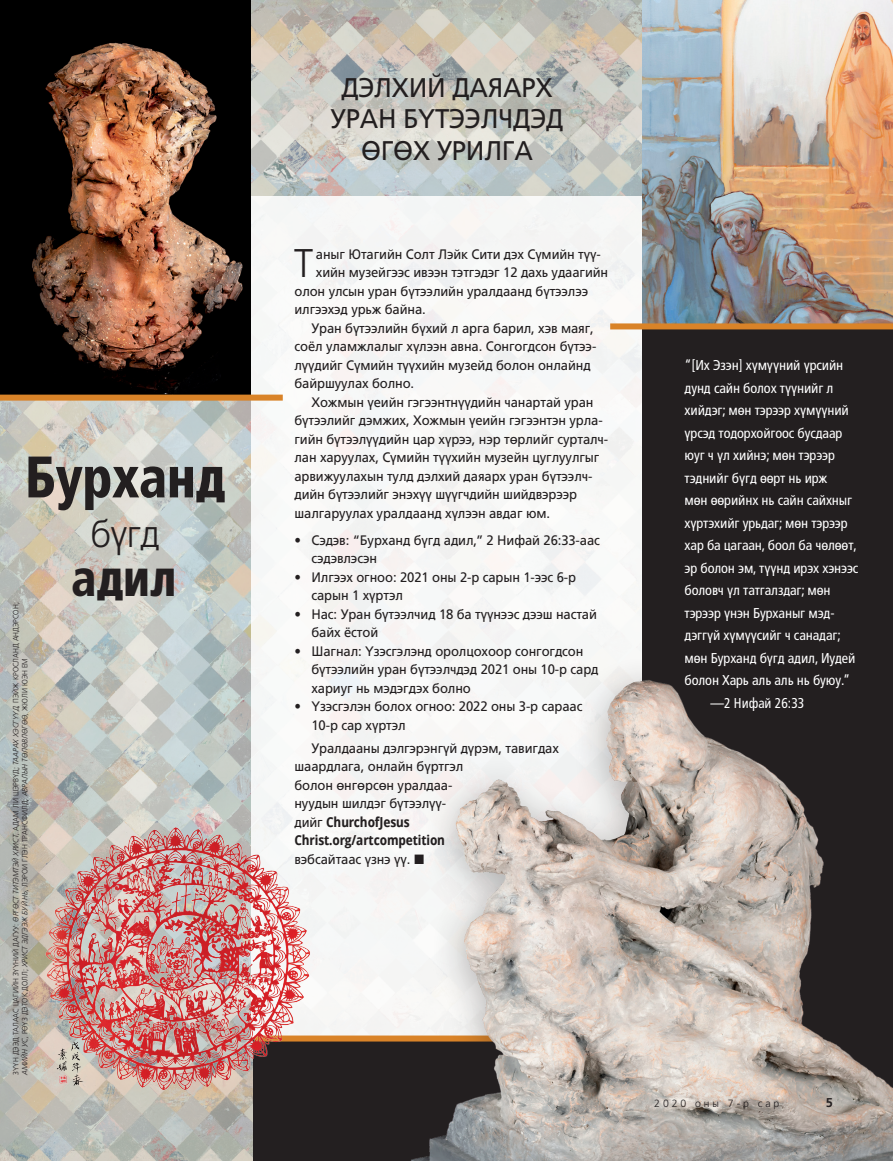
<style>
.page{position:relative;width:893px;height:1161px;background:#fff}
.page>*{position:absolute;margin:0;border:0;box-sizing:border-box;transform-origin:0 0}
.t1{font:900 condensed 58.5px "Frutigerlds Lat";letter-spacing:-.01em;color:#231f20;scale:.9 1}
.t2{font:900 condensed 52.5px "Frutigerlds Lat";color:#231f20;scale:.9 1}
.t3{font:300 40.05px "Frutigerlds Lat";color:#231f20;scale:.95 1}
.t4{font:300 39px "Frutigerlds Lat";color:#231f20;scale:.95 1}
.t5{font:27px/31.5px "Frutigerlds Lat";letter-spacing:-.01em;color:#231f20;text-align:center;scale:.95 1}
.t6{font:condensed 14.25px "Frutigerlds Lat";letter-spacing:-.01em;color:#fff}
.t7{font:condensed 14.25px "Frutigerlds Lat";letter-spacing:-.01em;color:#fff;scale:.95 1}
.t8{font:13.8px/18.5px "Frutigerlds Lat";letter-spacing:-.01em;color:#231f20;scale:.95 1}
.t9{font:700 13.8px/18.5px "Zoram Condlds Lat";letter-spacing:-.01em;color:#231f20;scale:.95 1}
.t10{font:700 12.75px "Frutigerlds Lat";color:#231f20}
.t11{font:300 10.5px "Frutigerlds Lat";letter-spacing:.28em;color:#231f20}
.t12{font:300 7.65px/9px "Frutigerlds Lat";color:#231f20;scale:.95 1}
.s1{font-style:italic}
.s2{font-family:"Frutigerlds Lat";font-weight:400}
</style>
<div class="page">
<img style="left:0;top:0;width:642px;height:1161px">
<div style="left:251px;top:196px;width:395px;height:841px;background:#f8f8f7"></div>
<div style="left:253px;top:1037px;width:393px;height:124px;background:#231f20"></div>
<div style="left:642px;top:283px;width:251px;height:878px;background:#231f20"></div>
<img style="left:642px;top:0;width:251px;height:323px">
<div style="left:0;top:0;width:251px;height:398px;background:#000"></div>
<img style="left:0;top:42px;width:251px;height:353px">
<div style="left:0;top:395px;width:283px;height:6px;background:#d98328"></div>
<div style="left:610px;top:323px;width:283px;height:6px;background:#d98328"></div>
<img style="left:325px;top:646px;width:568px;height:515px">
<img style="left:32px;top:815px;width:287px;height:288px">
<img style="left:48px;top:1022px;width:48px;height:104px">
<h1 class="t1" style="left:25px;top:432px;width:225px">Бурханд</h1>
<h3 class="t4" style="left:91px;top:505px;width:75px">бүгд</h3>
<h2 class="t2" style="left:71px;top:538px;width:118px">адил</h2>
<p class="t12" style="left:11px;top:1075px;width:499px;rotate:-90deg">ЗҮҮН ДЭЭД ТАЛААС ЦАГИЙН ЗҮҮНИЙ ДАГУУ: <span class="s1">ӨРГӨСТ ТИТЭМТЭЙ ХРИСТ,</span> АДАМ ЛИ ШЭРВҮД; <span class="s1">ТААРАХ ХЭСГҮҮД,</span> ПЭЙЖ КРОСЛАНД АНДЭРСОН;<br><span class="s1">АМИЙН УС,</span> РӨҮЗ ДЭТОК ДОЛЛ; <span class="s1">ХРИСТ ЭДГЭЭЖ БУЙ НЬ,</span> ЛЭРОИ ГЛЭН ТРАНСФИЛД; <span class="s1">АВРАЛЫН ТӨЛӨВЛӨГӨӨ,</span> ЖЮЛИ ЮЭН ЕМ</p>
<h3 class="t5" style="left:331px;top:71px;width:247px">ДЭЛХИЙ ДАЯАРХ<br>УРАН БҮТЭЭЛЧДЭД<br>ӨГӨХ УРИЛГА</h3>
<h3 class="t3" style="left:294px;top:234px;width:22px">Т</h3>
<p class="t8" style="left:316px;top:245px;width:301px">аныг Ютагийн Солт Лэйк Сити дэх Сүмийн түү-</p>
<p class="t8" style="left:316px;top:263px;width:309px">хийн музейгээс ивээн тэтгэдэг 12 дахь удаагийн</p>
<p class="t8" style="left:294px;top:282px;width:311px">олон улсын уран бүтээлийн уралдаанд бүтээлээ</p>
<p class="t8" style="left:294px;top:300px;width:140px">илгээхэд урьж байна.</p>
<p class="t8" style="left:311px;top:319px;width:299px">Уран бүтээлийн бүхий л арга барил, хэв маяг,</p>
<p class="t8" style="left:294px;top:337px;width:319px">соёл уламжлалыг хүлээн авна. Сонгогдсон бүтээ-</p>
<p class="t8" style="left:294px;top:356px;width:313px">лүүдийг Сүмийн түүхийн музейд болон онлайнд</p>
<p class="t8" style="left:294px;top:374px;width:128px">байршуулах болно.</p>
<p class="t8" style="left:311px;top:393px;width:298px">Хожмын үеийн гэгээнтнүүдийн чанартай уран</p>
<p class="t8" style="left:294px;top:411px;width:326px">бүтээлийг дэмжих, Хожмын үеийн гэгээнтэн урла-</p>
<p class="t8" style="left:294px;top:430px;width:332px">гийн бүтээлүүдийн цар хүрээ, нэр төрлийг сурталч-</p>
<p class="t8" style="left:294px;top:448px;width:323px">лан харуулах, Сүмийн түүхийн музейн цуглуулгыг</p>
<p class="t8" style="left:294px;top:467px;width:315px">арвижуулахын тулд дэлхий даяарх уран бүтээлч-</p>
<p class="t8" style="left:294px;top:485px;width:299px">дийн бүтээлийг энэхүү шүүгчдийн шийдвэрээр</p>
<p class="t8" style="left:294px;top:504px;width:271px">шалгаруулах уралдаанд хүлээн авдаг юм.</p>
<p class="t8" style="left:311px;top:531px;width:305px;text-indent:-17px">• Сэдэв: “Бурханд бүгд адил,” 2 Нифай 26:33-аас сэдэвлэсэн</p>
<p class="t8" style="left:311px;top:568px;width:280px;text-indent:-17px">• Илгээх огноо: 2021 оны 2-р сарын 1-ээс 6-р сарын 1 хүртэл</p>
<p class="t8" style="left:311px;top:605px;width:302px;text-indent:-17px">• Нас: Уран бүтээлчид 18 ба түүнээс дээш настай байх ёстой</p>
<p class="t8" style="left:311px;top:642px;width:304px;text-indent:-17px">• Шагнал: Үзэсгэлэнд оролцохоор сонгогдсон бүтээлийн уран бүтээлчдэд 2021 оны 10-р сард хариуг нь мэдэгдэх болно</p>
<p class="t8" style="left:311px;top:697px;width:287px;text-indent:-17px">• Үзэсгэлэн болох огноо: 2022 оны 3-р сараас<br>10-р сар хүртэл</p>
<p class="t8" style="left:294px;top:738px;width:280px;text-indent:17px">Уралдааны дэлгэрэнгүй дүрэм, тавигдах шаардлага, онлайн бүртгэл<br>болон өнгөрсөн уралдаа-<br>нуудын шилдэг бүтээлүү-</p>
<p class="t9" style="left:294px;top:813px;width:160px"><span class="s2">дийг</span> ChurchofJesus<br>Christ.org/artcompetition</p>
<p class="t8" style="left:294px;top:849px;width:139px">вэбсайтаас үзнэ үү. ◼</p>
<p class="t6" style="left:685px;top:354px;width:160px">“[Их Эзэн] хүмүүний үрсийн</p>
<p class="t6" style="left:685px;top:376px;width:150px">дунд сайн болох түүнийг л</p>
<p class="t6" style="left:685px;top:399px;width:166px">хийдэг; мөн тэрээр хүмүүний</p>
<p class="t6" style="left:685px;top:421px;width:159px">үрсэд тодорхойгоос бусдаар</p>
<p class="t6" style="left:685px;top:444px;width:152px">юуг ч үл хийнэ; мөн тэрээр</p>
<p class="t6" style="left:685px;top:466px;width:144px">тэднийг бүгд өөрт нь ирж</p>
<p class="t6" style="left:685px;top:489px;width:169px">мөн өөрийнх нь сайн сайхныг</p>
<p class="t6" style="left:685px;top:511px;width:165px">хүртэхийг урьдаг; мөн тэрээр</p>
<p class="t6" style="left:685px;top:534px;width:174px">хар ба цагаан, боол ба чөлөөт,</p>
<p class="t6" style="left:685px;top:556px;width:175px">эр болон эм, түүнд ирэх хэнээс</p>
<p class="t6" style="left:685px;top:579px;width:147px">боловч үл татгалздаг; мөн</p>
<p class="t6" style="left:685px;top:601px;width:151px">тэрээр үнэн Бурханыг мэд-</p>
<p class="t6" style="left:685px;top:624px;width:158px">дэггүй хүмүүсийг ч санадаг;</p>
<p class="t6" style="left:685px;top:646px;width:172px">мөн Бурханд бүгд адил, Иудей</p>
<p class="t6" style="left:685px;top:669px;width:167px">болон Харь аль аль нь буюу.”</p>
<p class="t7" style="left:711px;top:691px;width:100px">—2 Нифай 26:33</p>
<p class="t11" style="left:654px;top:1095px;width:127px">2020 оны 7-р сар</p>
<p class="t10" style="left:826px;top:1092px;width:9px">5</p>
</div>
